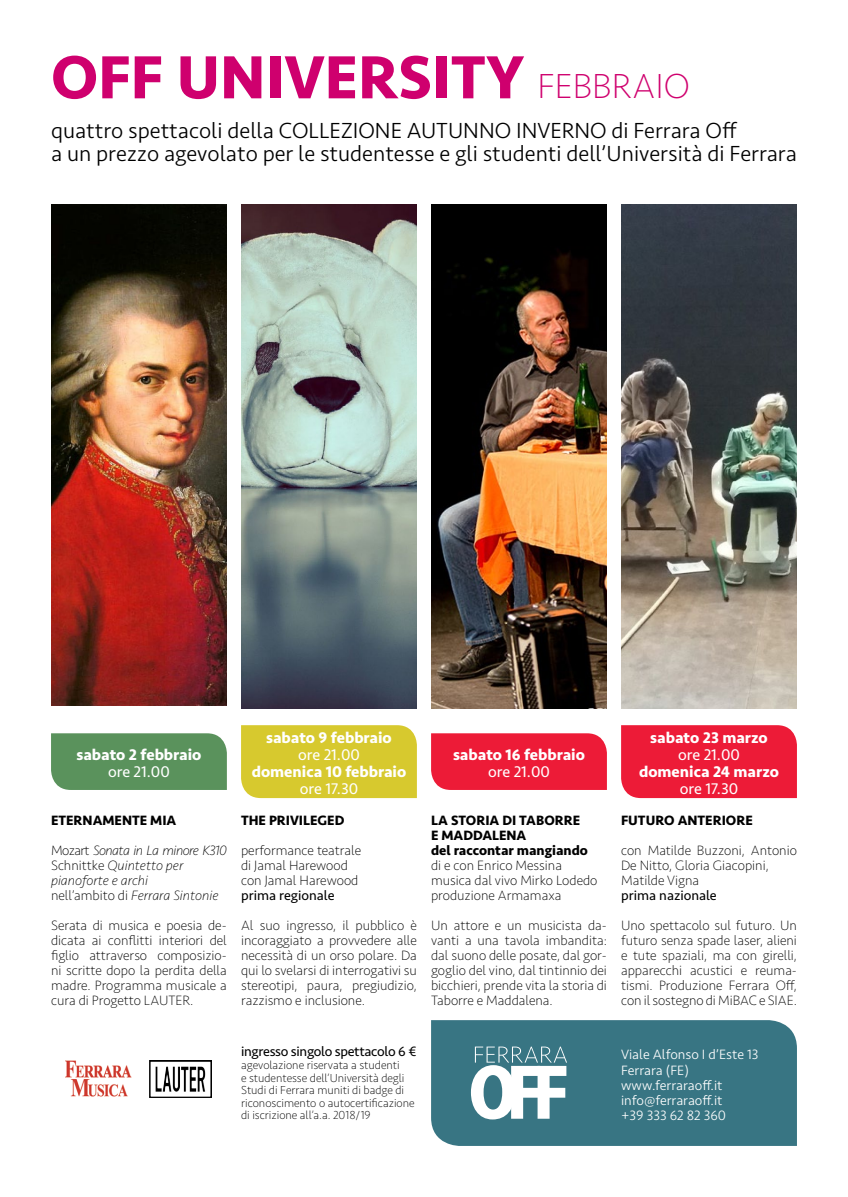
<style>
.page{position:relative;width:848px;height:1197px;background:#fff}
.page>*{position:absolute;margin:0;border:0;box-sizing:border-box;transform-origin:0 0}
.t1{font:700 63px "Seravek";color:#cf006e}
.t2{font:300 22.6px/23px "Seravek";color:#000}
.t3{font:700 16px "Seravek";color:#fff}
.t4{font:16px "Seravek";color:#fff}
.t5{font:200 14px/15px "Seravek";color:#000;text-align:justify}
.t6{font:300 14px/15px "Seravek";color:#fff}
.t7{font:700 14px/15px "Seravek";color:#000}
.t8{font:italic 200 14px/15px "Seravek";letter-spacing:-.005em;color:#000}
.t9{font:14px "Seravek";letter-spacing:-.005em;color:#000}
.t10{font:italic 200 14px/30px "Seravek";letter-spacing:-.04em;color:#000}
.t11{font:200 12px/12.6px "Seravek";color:#000}
.s1{font-weight:200;font-size:36px}
.s2{font-weight:700;font-style:normal}
.s3{font-style:normal}
</style>
<div class="page">
<div style="left:241px;top:725px;width:176px;height:73px;background:#d7c92e"></div>
<div style="left:431px;top:733px;width:176px;height:56px;background:#ed1b37"></div>
<div style="left:621px;top:725px;width:176px;height:73px;background:#ed1b37"></div>
<img style="left:51px;top:205px;width:176px;height:500px">
<img style="left:241px;top:205px;width:176px;height:503px">
<img style="left:431px;top:205px;width:176px;height:503px">
<img style="left:621px;top:205px;width:176px;height:503px">
<div style="left:51px;top:733px;width:176px;height:56px;background:#5a925c"></div>
<div style="left:431px;top:1020px;width:366px;height:125px;background:#387583"></div>
<svg style="left:471px;top:1046px;width:96px;height:73px"></svg>
<img style="left:149px;top:1060px;width:62px;height:37px">
<img style="left:65px;top:1060px;width:67px;height:37px">
<h1 class="t1" style="left:51px;top:38px;width:640px">OFF UNIVERSITY <span class="s1">FEBBRAIO</span></h1>
<h2 class="t2" style="left:51px;top:120px;width:747px">quattro spettacoli della COLLEZIONE AUTUNNO INVERNO di Ferrara Off<br>a un prezzo agevolato per le studentesse e gli studenti dell’Università di Ferrara</h2>
<p class="t3" style="left:76px;top:744px;width:126px">sabato 2 febbraio</p>
<p class="t4" style="left:108px;top:761px;width:63px">ore 21.00</p>
<p class="t10" style="left:51px;top:805px;width:177px"><span class="s2">ETERNAMENTE MIA<br></span><span class="s3">Mozart</span> Sonata in La minore K310</p>
<p class="t8" style="left:51px;top:858px;width:169px"><span class="s3">Schnittke</span> Quintetto per pianoforte e archi<br><span class="s3">nell’ambito di</span> Ferrara Sintonie</p>
<p class="t5" style="left:51px;top:917px;width:177px">Serata di musica e poesia de&shy;dicata ai conflitti interiori del figlio attraverso composizio&shy;ni scritte dopo la perdita della madre. Programma musicale a cura di Progetto LAUTER.</p>
<p class="t3" style="left:266px;top:727px;width:127px">sabato 9 febbraio</p>
<p class="t4" style="left:298px;top:744px;width:63px">ore 21.00</p>
<p class="t3" style="left:252px;top:761px;width:156px">domenica 10 febbraio</p>
<p class="t4" style="left:300px;top:778px;width:60px">ore 17.30</p>
<p class="t7" style="left:241px;top:812px;width:105px">THE PRIVILEGED</p>
<p class="t5" style="left:241px;top:842px;width:122px;text-align:left">performance teatrale di Jamal Harewood con Jamal Harewood</p>
<p class="t9" style="left:241px;top:886px;width:95px">prima regionale</p>
<p class="t5" style="left:241px;top:917px;width:177px">Al suo ingresso, il pubblico è incoraggiato a provvedere alle necessità di un orso polare. Da qui lo svelarsi di interrogativi su stereotipi, paura, pregiudizio, razzismo e inclusione.</p>
<p class="t3" style="left:453px;top:744px;width:133px">sabato 16 febbraio</p>
<p class="t4" style="left:488px;top:761px;width:63px">ore 21.00</p>
<p class="t7" style="left:431px;top:812px;width:158px">LA STORIA DI TABORRE<br>E MADDALENA<br>del raccontar mangiando</p>
<p class="t5" style="left:431px;top:857px;width:168px;text-align:left">di e con Enrico Messina musica dal vivo Mirko Lodedo produzione Armamaxa</p>
<p class="t5" style="left:431px;top:917px;width:177px">Un attore e un musicista da&shy;vanti a una tavola imbandita: dal suono delle posate, dal gor&shy;goglio del vino, dal tintinnio dei bicchieri, prende vita la storia di Taborre e Maddalena.</p>
<p class="t3" style="left:650px;top:727px;width:119px">sabato 23 marzo</p>
<p class="t4" style="left:678px;top:744px;width:63px">ore 21.00</p>
<p class="t3" style="left:639px;top:761px;width:141px">domenica 24 marzo</p>
<p class="t4" style="left:679px;top:778px;width:60px">ore 17.30</p>
<p class="t7" style="left:621px;top:812px;width:133px">FUTURO ANTERIORE</p>
<p class="t5" style="left:621px;top:842px;width:177px;text-align:left">con Matilde Buzzoni, Antonio<br>De Nitto, Gloria Giacopini,<br>Matilde Vigna</p>
<p class="t9" style="left:621px;top:886px;width:97px">prima nazionale</p>
<p class="t5" style="left:621px;top:917px;width:177px">Uno spettacolo sul futuro. Un futuro senza spade laser, alieni e tute spaziali, ma con girelli, apparecchi acustici e reuma&shy;tismi. Produzione Ferrara Off, con il sostegno di MiBAC e SIAE.</p>
<p class="t9" style="left:241px;top:1043px;width:177px">ingresso singolo spettacolo 6 €</p>
<p class="t11" style="left:241px;top:1058px;width:175px">agevolazione riservata a studenti<br>e studentesse dell’Università degli Studi di Ferrara muniti di badge di riconoscimento o autocertificazione di iscrizione all’a.a. 2018/19</p>
<p class="t6" style="left:621px;top:1047px;width:139px">Viale Alfonso I d’Este 13<br>Ferrara (FE) www.ferraraoff.it info@ferraraoff.it<br>+39 333 62 82 360</p>
</div>
